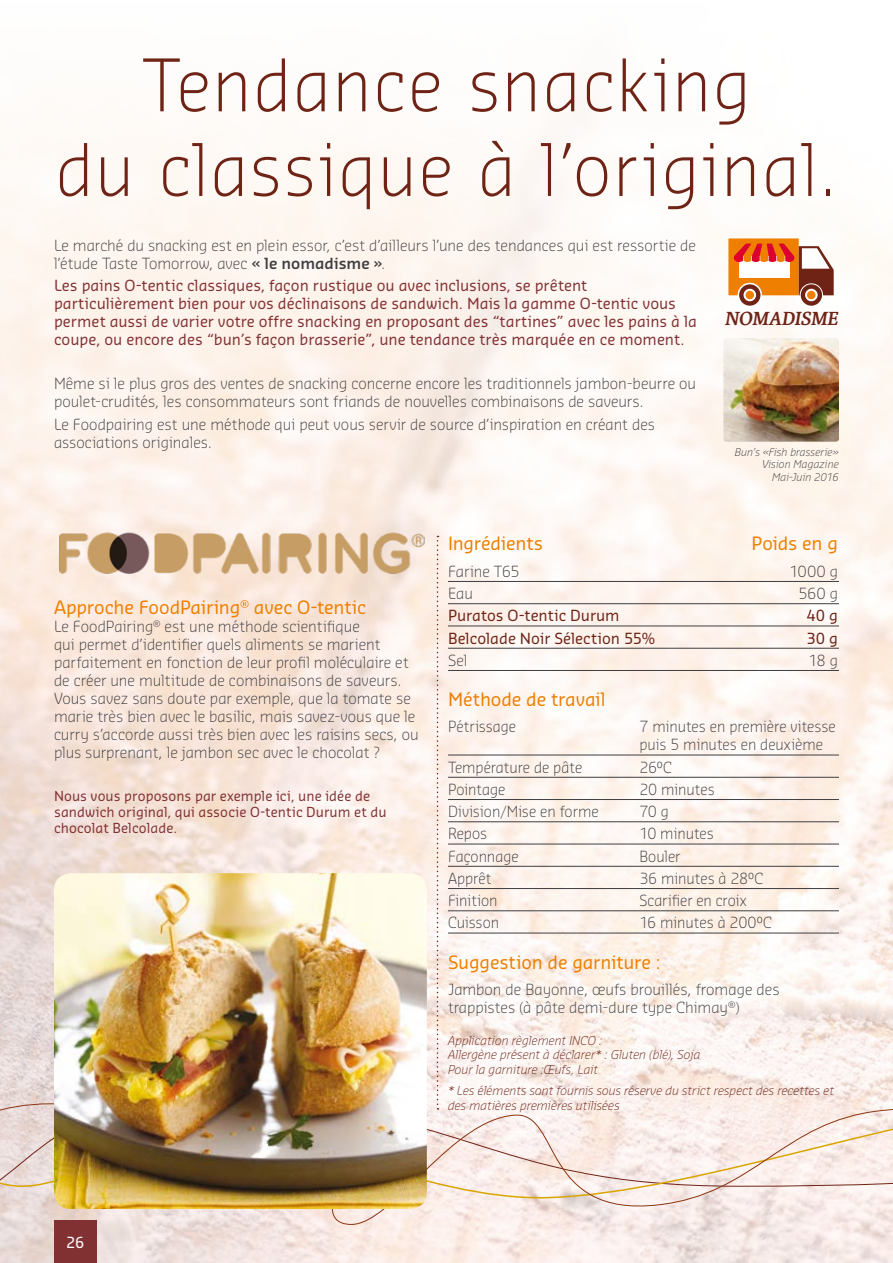
<style>
.page{position:relative;width:893px;height:1263px;background:#fff}
.page>*{position:absolute;margin:0;border:0;box-sizing:border-box;transform-origin:0 0}
.t1{font:300 70.5px/84.6px "Sansa Std";letter-spacing:.025em;color:#6e2315;text-align:center}
.t2{font:italic 700 20.25px "Karmina";letter-spacing:-.005em;color:#6e2315}
.t3{font:18px "Sansa Std";letter-spacing:-.005em;color:#ee7f00}
.t4{font:300 15px/18px "Sansa Std";color:#3e3d40}
.t5{font:15px/18px "Sansa Std";color:#823133}
.t6{font:15px "Sansa Std";color:#6e2315}
.t7{font:15px "Sansa Std";color:#fff}
.t8{font:13.5px/16.2px "Sansa Std";letter-spacing:.005em;color:#823133}
.t9{font:italic 300 12px/14.4px "Sansa Std";letter-spacing:.005em;color:#6e2315}
.t10{font:italic 300 10.5px/12.6px "Sansa Std";letter-spacing:.01em;color:#3e3d40;text-align:right}
.s1{font-weight:600}
</style>
<div class="page">
<img style="left:0;top:109px;width:893px;height:1154px">
<svg style="left:0;top:1225px;width:893px;height:14px"></svg>
<svg style="left:0;top:1032px;width:893px;height:193px"></svg>
<img style="left:54px;top:873px;width:373px;height:336px">
<svg style="left:728px;top:238px;width:106px;height:68px"></svg>
<div style="left:746px;top:291px;width:8px;height:8px;background:#ee7f00;border-radius:50%"></div>
<div style="left:807px;top:291px;width:8px;height:8px;background:#ee7f00;border-radius:50%"></div>
<img style="left:54px;top:531px;width:377px;height:47px">
<svg style="left:437px;top:536px;width:1px;height:573px"></svg>
<hr style="left:448px;top:581px;width:391px;height:1px;background:#3e3d40">
<hr style="left:448px;top:603px;width:391px;height:1px;background:#3e3d40">
<hr style="left:448px;top:626px;width:391px;height:1px;background:#3e3d40">
<hr style="left:448px;top:648px;width:391px;height:1px;background:#3e3d40">
<hr style="left:448px;top:670px;width:391px;height:1px;background:#3e3d40">
<hr style="left:448px;top:755px;width:391px;height:1px;background:#3e3d40">
<hr style="left:448px;top:777px;width:391px;height:1px;background:#3e3d40">
<hr style="left:448px;top:799px;width:391px;height:1px;background:#3e3d40">
<hr style="left:448px;top:821px;width:391px;height:1px;background:#3e3d40">
<hr style="left:448px;top:844px;width:391px;height:1px;background:#3e3d40">
<hr style="left:448px;top:866px;width:391px;height:1px;background:#3e3d40">
<hr style="left:448px;top:888px;width:391px;height:1px;background:#3e3d40">
<hr style="left:448px;top:910px;width:391px;height:1px;background:#3e3d40">
<hr style="left:448px;top:933px;width:391px;height:1px;background:#3e3d40">
<div style="left:54px;top:1221px;width:43px;height:42px;background:#823133"></div>
<img style="left:723px;top:338px;width:116px;height:104px">
<h1 class="t1" style="left:56px;top:39px;width:783px">Tendance snacking<br>du classique à l’original.</h1>
<p class="t4" style="left:54px;top:235px;width:644px">Le marché du snacking est en plein essor, c’est d’ailleurs l’une des tendances qui est ressortie de l’étude Taste Tomorrow, avec <span class="s1">« le nomadisme »</span>.</p>
<p class="t5" style="left:54px;top:276px;width:644px">Les pains O-tentic classiques, façon rustique ou avec inclusions, se prêtent particulièrement bien pour vos déclinaisons de sandwich. Mais la gamme O-tentic vous permet aussi de varier votre offre snacking en proposant des “tartines” avec les pains à la coupe, ou encore des “bun’s façon brasserie”, une tendance très marquée en ce moment.</p>
<p class="t4" style="left:54px;top:374px;width:644px">Même si le plus gros des ventes de snacking concerne encore les traditionnels jambon-beurre ou poulet-crudités, les consommateurs sont friands de nouvelles combinaisons de saveurs.</p>
<p class="t4" style="left:54px;top:414px;width:603px">Le Foodpairing est une méthode qui peut vous servir de source d’inspiration en créant des associations originales.</p>
<h2 class="t2" style="left:725px;top:307px;width:114px">NOMADISME</h2>
<p class="t10" style="left:735px;top:445px;width:106px">Bun’s «Fish brasserie»<br>Vision Magazine<br>Mai-Juin 2016</p>
<p class="t3" style="left:54px;top:596px;width:314px">Approche FoodPairing<sup>®</sup> avec O-tentic</p>
<p class="t4" style="left:54px;top:617px;width:366px">Le FoodPairing<sup>®</sup> est une méthode scientifique<br>qui permet d’identifier quels aliments se marient parfaitement en fonction de leur profil moléculaire et de créer une multitude de combinaisons de saveurs.<br>Vous savez sans doute par exemple, que la tomate se marie très bien avec le basilic, mais savez-vous que le curry s’accorde aussi très bien avec les raisins secs, ou plus surprenant, le jambon sec avec le chocolat ?</p>
<p class="t8" style="left:54px;top:787px;width:334px">Nous vous proposons par exemple ici, une idée de sandwich original, qui associe O-tentic Durum et du chocolat Belcolade.</p>
<p class="t3" style="left:448px;top:532px;width:97px">Ingrédients</p>
<p class="t3" style="left:752px;top:532px;width:88px">Poids en g</p>
<p class="t4" style="left:448px;top:561px;width:73px">Farine T65</p>
<p class="t4" style="left:789px;top:561px;width:50px">1000 g</p>
<p class="t4" style="left:448px;top:584px;width:26px">Eau</p>
<p class="t4" style="left:798px;top:584px;width:41px">560 g</p>
<p class="t6" style="left:448px;top:606px;width:173px">Puratos O-tentic Durum</p>
<p class="t6" style="left:806px;top:606px;width:33px">40 g</p>
<p class="t6" style="left:448px;top:628px;width:209px">Belcolade Noir Sélection 55%</p>
<p class="t6" style="left:807px;top:628px;width:33px">30 g</p>
<p class="t4" style="left:448px;top:650px;width:21px">Sel</p>
<p class="t4" style="left:808px;top:650px;width:31px">18 g</p>
<p class="t3" style="left:448px;top:687px;width:159px">Méthode de travail</p>
<p class="t4" style="left:448px;top:717px;width:70px">Pétrissage</p>
<p class="t4" style="left:639px;top:717px;width:198px">7 minutes en première vitesse puis 5 minutes en deuxième</p>
<p class="t4" style="left:448px;top:757px;width:136px">Température de pâte</p>
<p class="t4" style="left:639px;top:757px;width:34px">26°C</p>
<p class="t4" style="left:448px;top:779px;width:59px">Pointage</p>
<p class="t4" style="left:639px;top:779px;width:77px">20 minutes</p>
<p class="t4" style="left:448px;top:802px;width:152px">Division/Mise en forme</p>
<p class="t4" style="left:639px;top:802px;width:31px">70 g</p>
<p class="t4" style="left:448px;top:824px;width:41px">Repos</p>
<p class="t4" style="left:639px;top:824px;width:76px">10 minutes</p>
<p class="t4" style="left:448px;top:846px;width:72px">Façonnage</p>
<p class="t4" style="left:639px;top:846px;width:43px">Bouler</p>
<p class="t4" style="left:448px;top:868px;width:45px">Apprêt</p>
<p class="t4" style="left:639px;top:868px;width:125px">36 minutes à 28°C</p>
<p class="t4" style="left:448px;top:891px;width:51px">Finition</p>
<p class="t4" style="left:639px;top:891px;width:109px">Scarifier en croix</p>
<p class="t4" style="left:448px;top:913px;width:53px">Cuisson</p>
<p class="t4" style="left:639px;top:913px;width:134px">16 minutes à 200°C</p>
<p class="t3" style="left:448px;top:950px;width:214px">Suggestion de garniture :</p>
<p class="t4" style="left:448px;top:980px;width:333px">Jambon de Bayonne, œufs brouillés, fromage des trappistes (à pâte demi-dure type Chimay<sup>®</sup>)</p>
<p class="t9" style="left:448px;top:1033px;width:254px">Application règlement INCO :<br>Allergène présent à déclarer* : Gluten (blé), Soja<br>Pour la garniture :Œufs, Lait</p>
<p class="t9" style="left:448px;top:1083px;width:387px">* Les éléments sont fournis sous réserve du strict respect des recettes et des matières premières utilisées</p>
<p class="t7" style="left:66px;top:1232px;width:20px">26</p>
</div>
